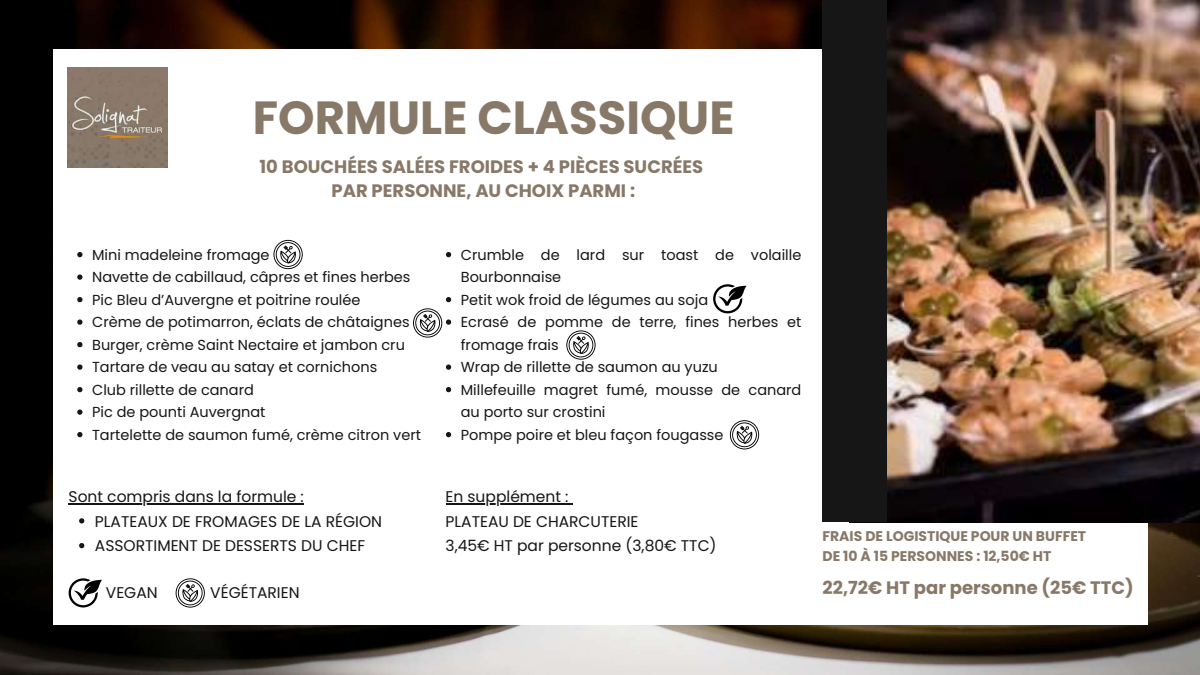
<style>
.page{position:relative;width:1200px;height:675px;background:#fff}
.page>*{position:absolute;margin:0;border:0;box-sizing:border-box;transform-origin:0 0}
.t1{font:700 46.4px "Poppins";color:#887868}
.t2{font:700 18px/24.8px "Poppins";color:#887868;text-align:center}
.t3{font:15.5px/24.8px "Poppins";color:#161616}
.t4{font:14.5px/22.5px "Poppins";color:#161616}
.t5{font:700 14px/19.5px "Poppins";color:#887868}
</style>
<div class="page">
<img style="left:0;top:0;width:1200px;height:675px">
<div style="left:53px;top:50px;width:1094px;height:575px;background:#fff"></div>
<img style="left:887px;top:0;width:313px;height:522px">
<div style="left:823px;top:0;width:64px;height:522px;background:#161616"></div>
<img style="left:68px;top:68px;width:100px;height:100px">
<svg style="left:69px;top:578px;width:33px;height:29px"></svg>
<svg style="left:176px;top:578px;width:29px;height:30px"></svg>
<svg style="left:77px;top:252px;width:5px;height:5px"></svg>
<svg style="left:77px;top:275px;width:5px;height:5px"></svg>
<svg style="left:77px;top:297px;width:5px;height:5px"></svg>
<svg style="left:77px;top:320px;width:5px;height:5px"></svg>
<svg style="left:77px;top:342px;width:5px;height:5px"></svg>
<svg style="left:77px;top:365px;width:5px;height:5px"></svg>
<svg style="left:77px;top:387px;width:5px;height:5px"></svg>
<svg style="left:77px;top:410px;width:5px;height:5px"></svg>
<svg style="left:77px;top:432px;width:5px;height:5px"></svg>
<svg style="left:79px;top:518px;width:5px;height:6px"></svg>
<svg style="left:79px;top:543px;width:5px;height:5px"></svg>
<hr style="left:69px;top:503px;width:235px;height:2px;background:#161616">
<svg style="left:446px;top:252px;width:5px;height:5px"></svg>
<svg style="left:446px;top:297px;width:5px;height:5px"></svg>
<svg style="left:446px;top:365px;width:5px;height:5px"></svg>
<svg style="left:446px;top:387px;width:5px;height:5px"></svg>
<svg style="left:446px;top:432px;width:5px;height:5px"></svg>
<hr style="left:446px;top:503px;width:122px;height:2px;background:#161616">
<svg style="left:273px;top:240px;width:30px;height:29px"></svg>
<svg style="left:413px;top:308px;width:38px;height:30px"></svg>
<svg style="left:713px;top:284px;width:34px;height:29px"></svg>
<svg style="left:566px;top:330px;width:30px;height:30px"></svg>
<svg style="left:730px;top:420px;width:29px;height:29px"></svg>
<h1 class="t1" style="left:253px;top:85px;width:483px">FORMULE CLASSIQUE</h1>
<p class="t2" style="left:260px;top:154px;width:445px">10 BOUCHÉES SALÉES FROIDES + 4 PIÈCES SUCRÉES<br>PAR PERSONNE, AU CHOIX PARMI :</p>
<p class="t4" style="left:92px;top:243px;width:330px">Mini madeleine fromage<br>Navette de cabillaud, câpres et fines herbes Pic Bleu d’Auvergne et poitrine roulée<br>Crème de potimarron, éclats de châtaignes Burger, crème Saint Nectaire et jambon cru Tartare de veau au satay et cornichons<br>Club rillette de canard<br>Pic de pounti Auvergnat<br>Tartelette de saumon fumé, crème citron vert</p>
<p class="t3" style="left:69px;top:484px;width:237px">Sont compris dans la formule :</p>
<p class="t3" style="left:95px;top:509px;width:289px">PLATEAUX DE FROMAGES DE LA RÉGION<br>ASSORTIMENT DE DESSERTS DU CHEF</p>
<p class="t3" style="left:106px;top:580px;width:53px">VEGAN</p>
<p class="t3" style="left:210px;top:580px;width:91px">VÉGÉTARIEN</p>
<p class="t4" style="left:461px;top:243px;width:342px">Crumble de lard sur toast de volaille<br>Bourbonnaise<br>Petit wok froid de légumes au soja<br>Ecrasé de pomme de terre, fines herbes et fromage frais<br>Wrap de rillette de saumon au yuzu<br>Millefeuille magret fumé, mousse de canard au porto sur crostini<br>Pompe poire et bleu façon fougasse</p>
<p class="t3" style="left:446px;top:484px;width:273px">En supplément :<br>PLATEAU DE CHARCUTERIE<br>3,45€ HT par personne (3,80€ TTC)</p>
<p class="t5" style="left:823px;top:526px;width:265px">FRAIS DE LOGISTIQUE POUR UN BUFFET<br>DE 10 À 15 PERSONNES : 12,50€ HT</p>
<p class="t2" style="left:823px;top:575px;width:313px">22,72€ HT par personne (25€ TTC)</p>
</div>
